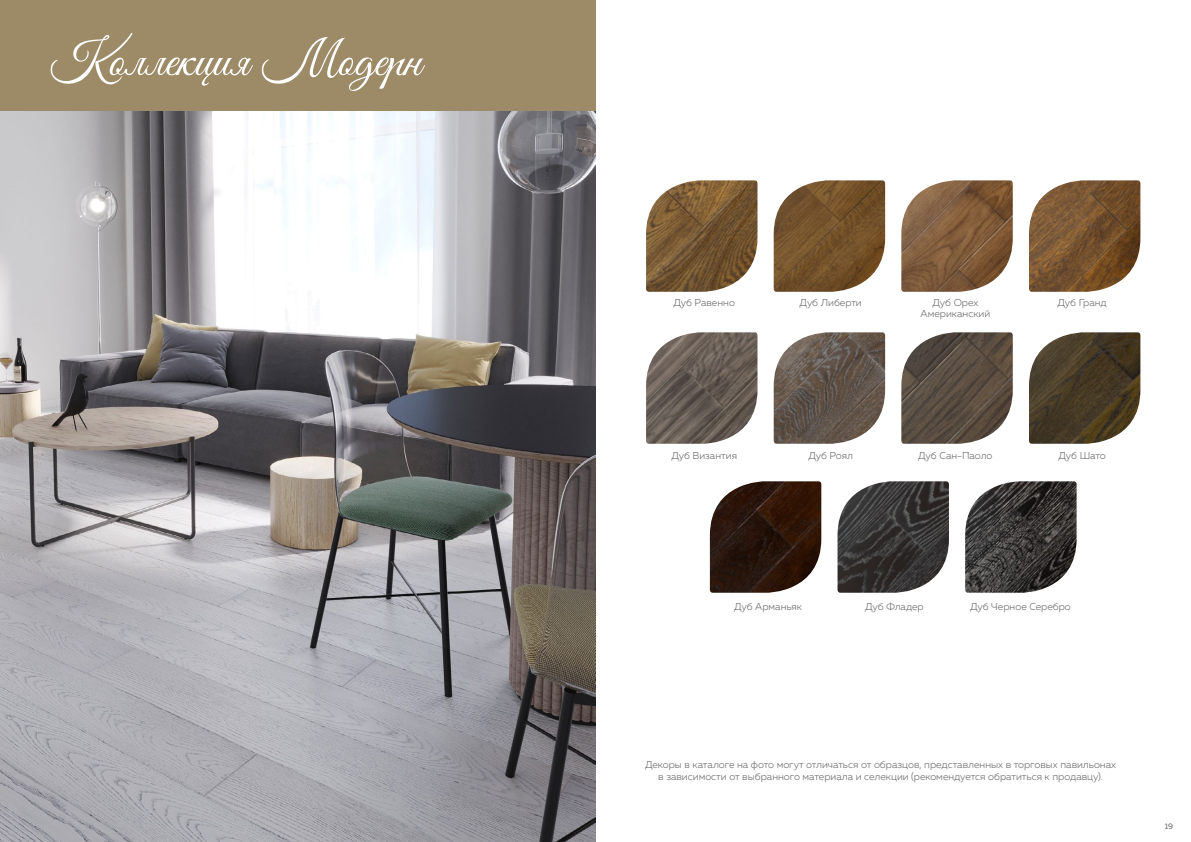
<style>
.page{position:relative;width:1191px;height:842px;background:#fff}
.page>*{position:absolute;margin:0;border:0;box-sizing:border-box;transform-origin:0 0}
.t1{font:50px "Good Vibes Pro";color:#fff}
.t2{font:300 10px/12px "Muller";color:#646363;text-align:center}
.t3{font:8px "Muller";color:#646363}
</style>
<div class="page">
<div style="left:0;top:0;width:595px;height:112px;background:#9d8b67"></div>
<img style="left:0;top:112px;width:595px;height:730px">
<img style="left:646px;top:180px;width:111px;height:112px">
<img style="left:646px;top:332px;width:111px;height:112px">
<img style="left:710px;top:481px;width:111px;height:112px">
<img style="left:901px;top:180px;width:111px;height:112px">
<img style="left:901px;top:332px;width:111px;height:112px">
<img style="left:965px;top:481px;width:111px;height:112px">
<img style="left:1029px;top:180px;width:111px;height:112px">
<img style="left:1029px;top:332px;width:111px;height:112px">
<img style="left:773px;top:180px;width:112px;height:112px">
<img style="left:773px;top:332px;width:112px;height:112px">
<img style="left:837px;top:481px;width:112px;height:112px">
<h1 class="t1" style="left:51px;top:29px;width:371px">Коллекция Модерн</h1>
<p class="t2" style="left:673px;top:297px;width:63px">Дуб Равенно</p>
<p class="t2" style="left:920px;top:297px;width:71px;line-height:11px">Дуб Орех<br>Американский</p>
<p class="t2" style="left:1057px;top:297px;width:51px">Дуб Гранд</p>
<p class="t2" style="left:799px;top:297px;width:64px">Дуб Либерти</p>
<p class="t2" style="left:671px;top:449px;width:67px">Дуб Византия</p>
<p class="t2" style="left:808px;top:449px;width:46px">Дуб Роял</p>
<p class="t2" style="left:918px;top:449px;width:76px">Дуб Сан-Паоло</p>
<p class="t2" style="left:1058px;top:449px;width:49px">Дуб Шато</p>
<p class="t2" style="left:734px;top:600px;width:69px">Дуб Арманьяк</p>
<p class="t2" style="left:865px;top:600px;width:60px">Дуб Фладер</p>
<p class="t2" style="left:970px;top:600px;width:102px">Дуб Черное Серебро</p>
<p class="t2" style="left:645px;top:759px;width:472px">Декоры в каталоге на фото могут отличаться от образцов, представленных в торговых павильонах в зависимости от выбранного материала и селекции (рекомендуется обратиться к продавцу).</p>
<p class="t3" style="left:1164px;top:821px;width:10px">19</p>
</div>
